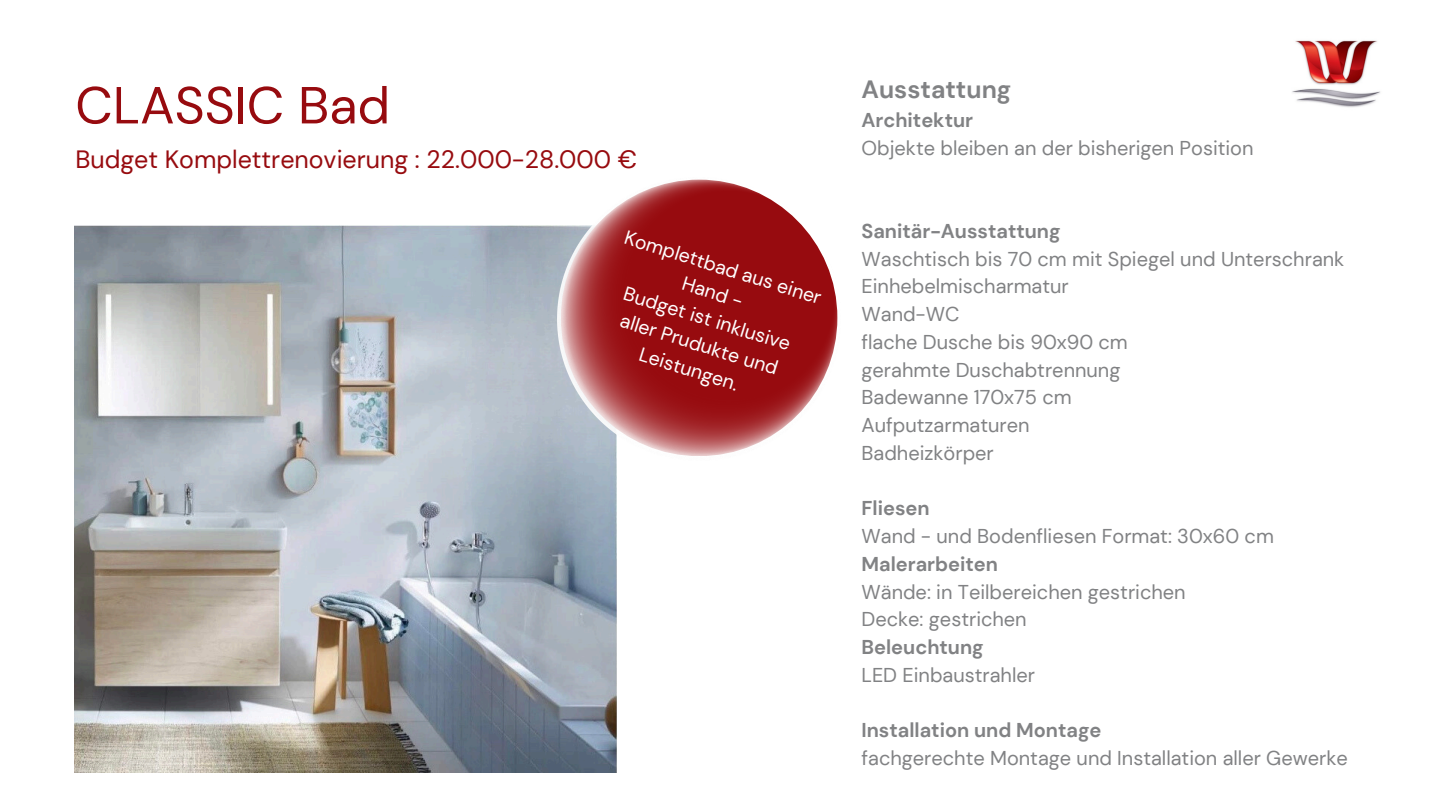
<style>
.page{position:relative;width:1440px;height:810px;background:#fff}
.page>*{position:absolute;margin:0;border:0;box-sizing:border-box;transform-origin:0 0}
.t1{font:52px "DM Sans";color:#970b0f}
.t2{font:25px "DM Sans";color:#970b0f}
.t3{font:700 25px "DM Sans";color:#818284}
.t4{font:20px "DM Sans";color:#818284}
.t5{font:700 20px "DM Sans";color:#818284}
.t6{font:19.5px/26.8px "DM Sans";color:#fff;text-align:center}
</style>
<div class="page">
<img style="left:1292px;top:40px;width:88px;height:67px">
<img style="left:75px;top:225px;width:541px;height:547px">
<img style="left:557px;top:179px;width:281px;height:282px">
<p class="t1" style="left:75px;top:72px;width:316px">CLASSIC Bad</p>
<p class="t2" style="left:75px;top:143px;width:563px">Budget Komplettrenovierung : 22.000-28.000 €</p>
<p class="t6" style="left:629px;top:224px;width:207px;rotate:17deg">Komplettbad aus einer</p>
<p class="t6" style="left:687px;top:270px;width:64px;rotate:17deg">Hand -</p>
<p class="t6" style="left:625px;top:307px;width:165px;rotate:17deg">aller Prudukte und<br>Leistungen.</p>
<p class="t6" style="left:628px;top:280px;width:175px;rotate:17deg">Budget ist inklusive</p>
<p class="t3" style="left:862px;top:73px;width:151px">Ausstattung</p>
<p class="t5" style="left:862px;top:107px;width:113px">Architektur</p>
<p class="t4" style="left:862px;top:135px;width:394px">Objekte bleiben an der bisherigen Position</p>
<p class="t5" style="left:862px;top:218px;width:201px">Sanitär-Ausstattung</p>
<p class="t4" style="left:862px;top:246px;width:484px">Waschtisch bis 70 cm mit Spiegel und Unterschrank</p>
<p class="t4" style="left:862px;top:274px;width:209px">Einhebelmischarmatur</p>
<p class="t4" style="left:862px;top:301px;width:100px">Wand-WC</p>
<p class="t4" style="left:862px;top:329px;width:268px">flache Dusche bis 90x90 cm</p>
<p class="t4" style="left:862px;top:357px;width:260px">gerahmte Duschabtrennung</p>
<p class="t4" style="left:862px;top:385px;width:212px">Badewanne 170x75 cm</p>
<p class="t4" style="left:862px;top:412px;width:170px">Aufputzarmaturen</p>
<p class="t4" style="left:862px;top:440px;width:134px">Badheizkörper</p>
<p class="t5" style="left:862px;top:496px;width:70px">Fliesen</p>
<p class="t4" style="left:862px;top:523px;width:414px">Wand - und Bodenfliesen Format: 30x60 cm</p>
<p class="t5" style="left:862px;top:551px;width:138px">Malerarbeiten</p>
<p class="t4" style="left:862px;top:579px;width:326px">Wände: in Teilbereichen gestrichen</p>
<p class="t4" style="left:862px;top:607px;width:167px">Decke: gestrichen</p>
<p class="t5" style="left:862px;top:634px;width:124px">Beleuchtung</p>
<p class="t4" style="left:862px;top:662px;width:175px">LED Einbaustrahler</p>
<p class="t5" style="left:862px;top:718px;width:241px">Installation und Montage</p>
<p class="t4" style="left:862px;top:745px;width:488px">fachgerechte Montage und Installation aller Gewerke</p>
</div>
